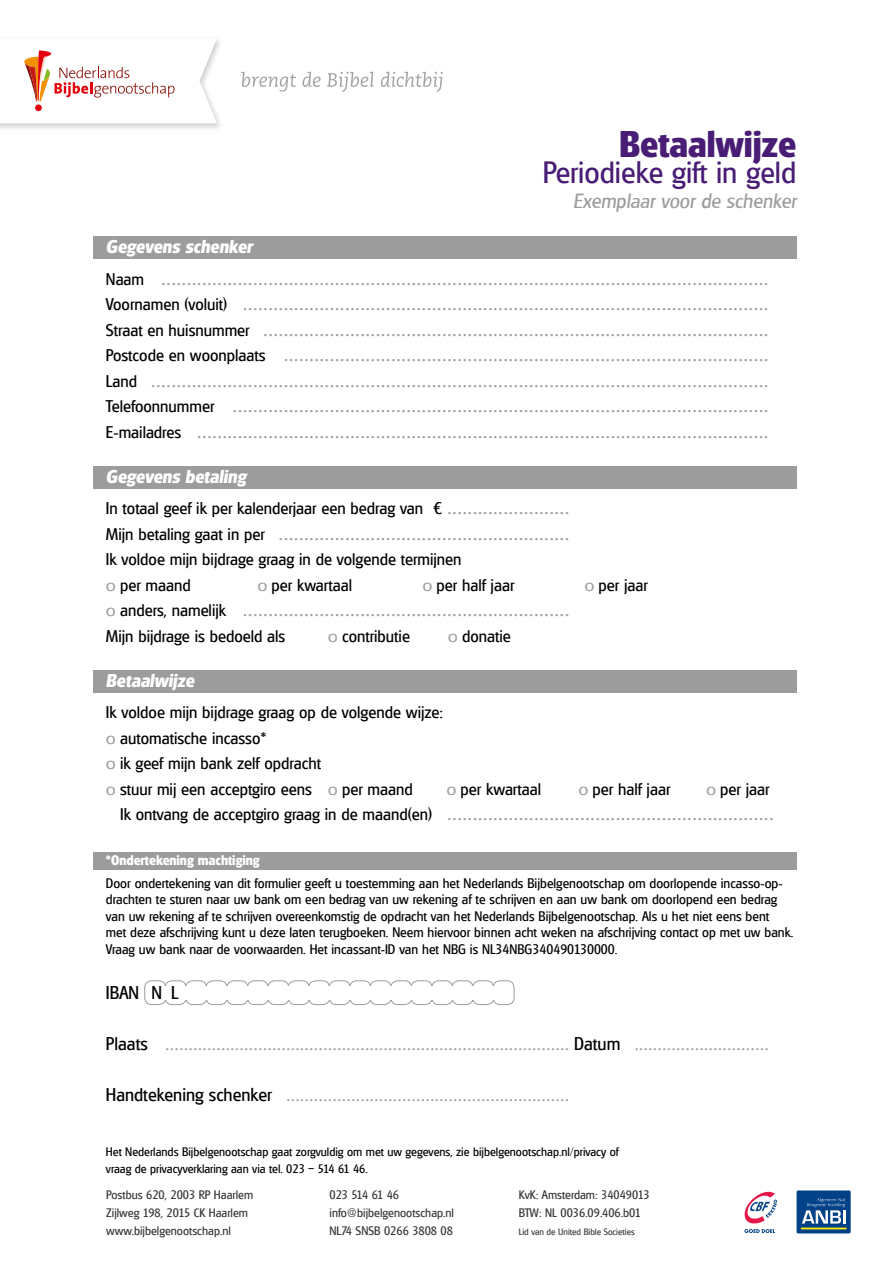
<style>
.page{position:relative;width:893px;height:1263px;background:#fff}
.page>*{position:absolute;margin:0;border:0;box-sizing:border-box;transform-origin:0 0}
.t1{font:700 36px "Glasgow TS";color:#491d75}
.t2{font:30px "Glasgow";color:#491d75}
.t3{font:italic 19.95px "Glasgow TS";color:#9c9c9d}
.t4{font:italic 700 18px "Glasgow TS";color:#fff}
.t5{font:18px "Glasgow";color:#000}
.t6{font:700 16.5px/25.5px "Glasgow";color:#9c9c9d;text-align:justify;scale:.71 1}
.t7{font:16.5px/25.5px "Glasgow";color:#000}
.t8{font:700 15px "Glasgow";color:#9c9c9d;scale:.71 1}
.t9{font:13.5px/16.5px "Glasgow";color:#000}
.t10{font:700 13.5px "Glasgow TS";color:#fff}
.t11{font:12px/18px "Glasgow";color:#373738}
.t12{font:12px/16.5px "Glasgow";color:#000}
.t13{font:9px "Glasgow";color:#373738}
.s1{font-weight:400;color:#000}
.s2{font-weight:700;color:#9c9c9d}
.s3{font-family:"Glasgow TS";font-weight:300;color:#9c9c9d}
.s4{font-family:"Glasgow TS";font-weight:300}
.s5{font-weight:400;font-size:18px;color:#000}
</style>
<div class="page">
<div style="left:94px;top:236px;width:703px;height:23px;background:#9c9c9d"></div>
<div style="left:94px;top:466px;width:703px;height:23px;background:#9c9c9d"></div>
<div style="left:94px;top:670px;width:703px;height:23px;background:#9c9c9d"></div>
<div style="left:94px;top:852px;width:703px;height:18px;background:#9c9c9d"></div>
<div style="left:0;top:36px;width:224px;height:96px;background:#000;opacity:.2"></div>
<svg style="left:0;top:38px;width:217px;height:85px"></svg>
<svg style="left:241px;top:72px;width:202px;height:20px"></svg>
<div style="left:797px;top:1190px;width:54px;height:43px;background:#004188;border-radius:2px"></div>
<svg style="left:802px;top:1198px;width:43px;height:25px"></svg>
<hr style="left:801px;top:1227px;width:46px;height:2px;background:#ffec00">
<svg style="left:744px;top:1191px;width:33px;height:42px"></svg>
<div style="left:144px;top:980px;width:22px;height:25px;border:1px solid #9c9c9d;border-radius:7px"></div>
<div style="left:227px;top:980px;width:21px;height:25px;border:1px solid #9c9c9d;border-radius:7px"></div>
<div style="left:308px;top:980px;width:22px;height:25px;border:1px solid #9c9c9d;border-radius:7px"></div>
<div style="left:390px;top:980px;width:22px;height:25px;border:1px solid #9c9c9d;border-radius:7px"></div>
<div style="left:472px;top:980px;width:22px;height:25px;border:1px solid #9c9c9d;border-radius:7px"></div>
<div style="left:165px;top:980px;width:21px;height:25px;border:1px solid #9c9c9d;border-radius:7px"></div>
<div style="left:247px;top:980px;width:22px;height:25px;border:1px solid #9c9c9d;border-radius:7px"></div>
<div style="left:329px;top:980px;width:21px;height:25px;border:1px solid #9c9c9d;border-radius:7px"></div>
<div style="left:411px;top:980px;width:21px;height:25px;border:1px solid #9c9c9d;border-radius:7px"></div>
<div style="left:493px;top:980px;width:21px;height:25px;border:1px solid #9c9c9d;border-radius:7px"></div>
<div style="left:185px;top:980px;width:22px;height:25px;border:1px solid #9c9c9d;border-radius:7px"></div>
<div style="left:268px;top:980px;width:21px;height:25px;border:1px solid #9c9c9d;border-radius:7px"></div>
<div style="left:349px;top:980px;width:22px;height:25px;border:1px solid #9c9c9d;border-radius:7px"></div>
<div style="left:431px;top:980px;width:22px;height:25px;border:1px solid #9c9c9d;border-radius:7px"></div>
<div style="left:206px;top:980px;width:21px;height:25px;border:1px solid #9c9c9d;border-radius:7px"></div>
<div style="left:288px;top:980px;width:22px;height:25px;border:1px solid #9c9c9d;border-radius:7px"></div>
<div style="left:370px;top:980px;width:21px;height:25px;border:1px solid #9c9c9d;border-radius:7px"></div>
<div style="left:452px;top:980px;width:21px;height:25px;border:1px solid #9c9c9d;border-radius:7px"></div>
<div style="left:153px;top:986px;width:356px;height:13px;background:#fff"></div>
<h1 class="t1" style="left:619px;top:122px;width:178px">Betaalwijze</h1>
<h2 class="t2" style="left:543px;top:154px;width:255px">Periodieke gift in geld</h2>
<p class="t3" style="left:573px;top:189px;width:225px">Exemplaar voor de schenker</p>
<p class="t4" style="left:106px;top:236px;width:148px">Gegevens schenker</p>
<p class="t6" style="left:106px;top:266px;width:933px"><span class="s1">Naam</span> .......................................................................................................................<br><span class="s1">Voornamen (voluit)</span> .......................................................................................................<br><span class="s1">Straat en huisnummer</span> ...................................................................................................<br><span class="s1">Postcode en woonplaats</span> ...............................................................................................<br><span class="s1">Land</span> .........................................................................................................................<br><span class="s1">Telefoonnummer</span> .........................................................................................................<br><span class="s1">E-mailadres</span> ................................................................................................................</p>
<p class="t4" style="left:106px;top:465px;width:142px">Gegevens betaling</p>
<p class="t7" style="left:106px;top:496px;width:464px">In totaal geef ik per kalenderjaar een bedrag van € <span class="s2">. . . . . . . . . . . . . . . . . . . . . . . .<br></span>Mijn betaling gaat in per <span class="s2">.........................................................<br></span>Ik voldoe mijn bijdrage graag in de volgende termijnen<br><span class="s3">o</span> per maand</p>
<p class="t7" style="left:257px;top:572px;width:96px"><span class="s3">o</span> per kwartaal</p>
<p class="t7" style="left:422px;top:572px;width:93px"><span class="s3">o</span> per half jaar</p>
<p class="t7" style="left:584px;top:572px;width:65px"><span class="s3">o</span> per jaar</p>
<p class="t6" style="left:106px;top:597px;width:653px"><span class="s4">o</span><span class="s1">anders, namelijk</span> ................................................................<br><span class="s1">Mijn bijdrage is bedoeld als</span></p>
<p class="t7" style="left:328px;top:623px;width:84px"><span class="s3">o</span> contributie</p>
<p class="t7" style="left:448px;top:623px;width:64px"><span class="s3">o</span> donatie</p>
<p class="t4" style="left:106px;top:669px;width:90px">Betaalwijze</p>
<p class="t7" style="left:106px;top:700px;width:339px">Ik voldoe mijn bijdrage graag op de volgende wijze: <span class="s3">o</span> automatische incasso*<br><span class="s3">o</span> ik geef mijn bank zelf opdracht<br><span class="s3">o</span> stuur mij een acceptgiro eens <span class="s3">o</span> per maand</p>
<p class="t7" style="left:446px;top:776px;width:96px"><span class="s3">o</span> per kwartaal</p>
<p class="t7" style="left:578px;top:776px;width:93px"><span class="s3">o</span> per half jaar</p>
<p class="t6" style="left:120px;top:776px;width:920px;text-align:right"><span class="s4">o</span> <span class="s1">per jaar<br>Ik ontvang de acceptgiro graag in de maand(en)</span> ................................................................</p>
<p class="t10" style="left:106px;top:852px;width:155px">*Ondertekening machtiging</p>
<p class="t9" style="left:106px;top:875px;width:689px">Door ondertekening van dit formulier geeft u toestemming aan het Nederlands Bijbelgenootschap om doorlopende incasso‑op&shy;drachten te sturen naar uw bank om een bedrag van uw rekening af te schrijven en aan uw bank om doorlopend een bedrag van uw rekening af te schrijven overeenkomstig de opdracht van het Nederlands Bijbelgenootschap. Als u het niet eens bent<br>met deze afschrijving kunt u deze laten terugboeken. Neem hiervoor binnen acht weken na afschrijving contact op met uw bank.<br>Vraag uw bank naar de voorwaarden. Het incassant-ID van het NBG is NL34NBG340490130000.</p>
<p class="t5" style="left:106px;top:981px;width:35px">IBAN</p>
<p class="t8" style="left:106px;top:1034px;width:934px"><span class="s5">Plaats</span> ....................................................................................... <span class="s5">Datum</span> .............................</p>
<p class="t8" style="left:106px;top:1085px;width:652px"><span class="s5">Handtekeningschenker</span> .............................................................</p>
<p class="t5" style="left:151px;top:981px;width:28px">N L</p>
<p class="t12" style="left:106px;top:1144px;width:514px">Het Nederlands Bijbelgenootschap gaat zorgvuldig om met uw gegevens, zie bijbelgenootschap.nl/privacy of vraag de privacyverklaring aan via tel. 023 – 514 61 46.</p>
<p class="t11" style="left:106px;top:1186px;width:148px">Postbus 620, 2003 RP Haarlem<br>Zijlweg 198, 2015 CK Haarlem www.bijbelgenootschap.nl</p>
<p class="t11" style="left:330px;top:1186px;width:126px">023 514 61 46 info@bijbelgenootschap.nl<br>NL74 SNSB 0266 3808 08</p>
<p class="t11" style="left:519px;top:1186px;width:132px">KvK: Amsterdam: 34049013<br>BTW: NL 0036.09.406.b01</p>
<p class="t13" style="left:519px;top:1226px;width:117px">Lid van de United Bible Societies</p>
</div>
